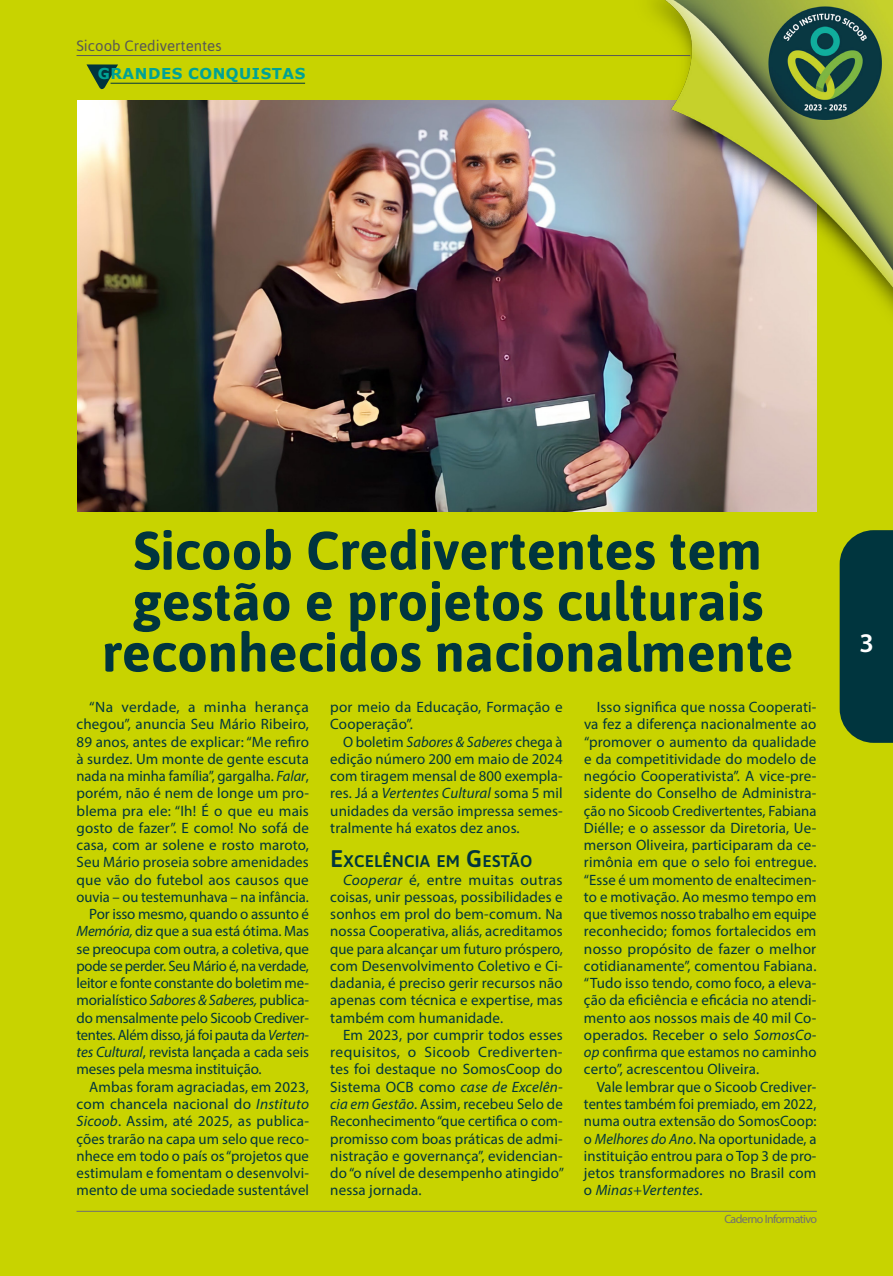
<style>
.page{position:relative;width:893px;height:1276px;background:#fff}
.page>*{position:absolute;margin:0;border:0;box-sizing:border-box;transform-origin:0 0}
.t1{font:700 54px/51px "Asap";color:#00353e;text-align:center}
.t2{font:600 27px "Myriad Pro";color:#fff}
.t3{font:600 16.8px "Asap";letter-spacing:.015em;color:#00353e}
.t4{font:15px/17.2px "Myriad Pro";letter-spacing:.005em;color:#00353e;text-align:justify}
.t5{font:15px "Myriad Pro";letter-spacing:-.02em;color:#00353e}
.t6{font:15px "Myriad Pro";letter-spacing:-.015em;color:#00353e}
.t7{font:15px "Myriad Pro";letter-spacing:.025em;color:#00353e}
.t8{font:15px "Asap";color:#575756}
.t9{font:700 15px "Verdana";letter-spacing:.035em;color:#00a295}
.t10{font:12px "Myriad Pro";letter-spacing:-.05em;color:#706f6f}
.s1{font-style:italic}
.s2{font-size:24px}
</style>
<div class="page">
<div style="left:1px;top:0;width:892px;height:1276px;background:#c8d300"></div>
<div style="left:840px;top:530px;width:53px;height:213px;background:#00353e"></div>
<img style="left:78px;top:100px;width:738px;height:411px">
<img style="left:584px;top:0;width:309px;height:349px">
<svg style="left:86px;top:64px;width:32px;height:26px"></svg>
<hr style="left:111px;top:83px;width:194px;height:1px;background:#00353e">
<hr style="left:77px;top:1211px;width:740px;height:1px;background:#706f6f">
<hr style="left:77px;top:55px;width:613px;height:1px;background:#575756">
<p class="t8" style="left:76px;top:37px;width:147px">Sicoob Credivertentes</p>
<p class="t9" style="left:98px;top:63px;width:209px">GRANDES CONQUISTAS</p>
<h1 class="t1" style="left:102px;top:522px;width:693px">Sicoob Credivertentes tem gestão e projetos culturais reconhecidos nacionalmente</h1>
<p class="t7" style="left:89px;top:698px;width:221px">“Na verdade, a minha herança</p>
<p class="t4" style="left:77px;top:715px;width:234px">chegou”, anuncia Seu Mário Ribeiro,</p>
<p class="t4" style="left:77px;top:733px;width:234px">89 anos, antes de explicar: “Me refiro</p>
<p class="t4" style="left:77px;top:750px;width:234px">à surdez. Um monte de gente escuta</p>
<p class="t4" style="left:77px;top:767px;width:234px">nada na minha família”, gargalha. <span class="s1">Falar</span>,</p>
<p class="t4" style="left:77px;top:784px;width:234px">porém, não é nem de longe um pro-</p>
<p class="t4" style="left:77px;top:802px;width:234px">blema pra ele: “Ih! É o que eu mais</p>
<p class="t4" style="left:77px;top:819px;width:234px">gosto de fazer”. E como! No sofá de</p>
<p class="t4" style="left:77px;top:836px;width:234px">casa, com ar solene e rosto maroto,</p>
<p class="t4" style="left:77px;top:853px;width:234px">Seu Mário proseia sobre amenidades</p>
<p class="t4" style="left:77px;top:871px;width:234px">que vão do futebol aos causos que</p>
<p class="t4" style="left:77px;top:888px;width:234px">ouvia – ou testemunhava – na infância.</p>
<p class="t4" style="left:89px;top:905px;width:221px">Por isso mesmo, quando o assunto é</p>
<p class="t4" style="left:77px;top:922px;width:234px"><span class="s1">Memória,</span> diz que a sua está ótima. Mas</p>
<p class="t4" style="left:77px;top:940px;width:234px">se preocupa com outra, a coletiva, que</p>
<p class="t5" style="left:77px;top:956px;width:234px">pode se perder. Seu Mário é, na verdade,</p>
<p class="t6" style="left:77px;top:974px;width:234px">leitor e fonte constante do boletim me-</p>
<p class="t4" style="left:77px;top:991px;width:234px">morialístico <span class="s1">Sabores &amp; Saberes,</span> publica-</p>
<p class="t6" style="left:77px;top:1008px;width:234px">do mensalmente pelo Sicoob Crediver-</p>
<p class="t5" style="left:77px;top:1025px;width:234px">tentes. Além disso, já foi pauta da <span class="s1">Verten-</span></p>
<p class="t4" style="left:77px;top:1043px;width:234px"><span class="s1">tes Cultural</span>, revista lançada a cada seis</p>
<p class="t4" style="left:77px;top:1060px;width:187px">meses pela mesma instituição.</p>
<p class="t4" style="left:89px;top:1078px;width:221px">Ambas foram agraciadas, em 2023,</p>
<p class="t4" style="left:77px;top:1095px;width:234px">com chancela nacional do <span class="s1">Instituto</span></p>
<p class="t4" style="left:77px;top:1112px;width:234px"><span class="s1">Sicoob</span>. Assim, até 2025, as publica-</p>
<p class="t4" style="left:77px;top:1129px;width:234px">ções trarão na capa um selo que reco-</p>
<p class="t4" style="left:77px;top:1147px;width:234px">nhece em todo o país os “projetos que</p>
<p class="t4" style="left:77px;top:1164px;width:234px">estimulam e fomentam o desenvolvi-</p>
<p class="t4" style="left:77px;top:1181px;width:234px">mento de uma sociedade sustentável</p>
<p class="t4" style="left:584px;top:698px;width:234px;text-indent:13px">Isso significa que nossa Cooperati&shy;va fez a diferença nacionalmente ao “promover o aumento da qualidade e da competitividade do modelo de negócio Cooperativista”. A vice-pre&shy;sidente do Conselho de Administra&shy;ção no Sicoob Credivertentes, Fabiana Diélle; e o assessor da Diretoria, Ue&shy;merson Oliveira, participaram da ce&shy;rimônia em que o selo foi entregue. “Esse é um momento de enaltecimen&shy;to e motivação. Ao mesmo tempo em que tivemos nosso trabalho em equipe reconhecido; fomos fortalecidos em nosso propósito de fazer o melhor cotidianamente”, comentou Fabiana. “Tudo isso tendo, como foco, a eleva&shy;ção da eficiência e eficácia no atendi&shy;mento aos nossos mais de 40 mil Co&shy;operados. Receber o selo <span class="s1">SomosCo&shy;op</span> confirma que estamos no caminho certo”, acrescentou Oliveira.</p>
<p class="t4" style="left:584px;top:1078px;width:234px;text-indent:13px">Vale lembrar que o Sicoob Crediver&shy;tentes também foi premiado, em 2022, numa outra extensão do SomosCoop: o <span class="s1">Melhores do Ano</span>. Na oportunidade, a instituição entrou para o Top 3 de pro&shy;jetos transformadores no Brasil com o <span class="s1">Minas+Vertentes</span>.</p>
<p class="t4" style="left:330px;top:698px;width:234px">por meio da Educação, Formação e<br>Cooperação”.</p>
<p class="t4" style="left:330px;top:733px;width:234px;text-indent:13px">O boletim <span class="s1">Sabores &amp; Saberes</span> chega à edição número 200 em maio de 2024 com tiragem mensal de 800 exempla&shy;res. Já a <span class="s1">Vertentes Cultural</span> soma 5 mil unidades da versão impressa semes&shy;tralmente há exatos dez anos.</p>
<p class="t3" style="left:330px;top:849px;width:204px"><span class="s2">E</span>XCELÊNCIA EM <span class="s2">G</span>ESTÃO</p>
<p class="t4" style="left:330px;top:871px;width:234px;text-indent:13px"><span class="s1">Cooperar</span> é, entre muitas outras coisas, unir pessoas, possibilidades e sonhos em prol do bem-comum. Na nossa Cooperativa, aliás, acreditamos que para alcançar um futuro próspero, com Desenvolvimento Coletivo e Ci&shy;dadania, é preciso gerir recursos não apenas com técnica e expertise, mas também com humanidade.</p>
<p class="t4" style="left:330px;top:1026px;width:235px;text-indent:13px">Em 2023, por cumprir todos esses requisitos, o Sicoob Crediverten&shy;tes foi destaque no SomosCoop do Sistema OCB como <span class="s1">case de Excelên&shy;cia em Gestão</span>. Assim, recebeu Selo de Reconhecimento “que certifica o com&shy;promisso com boas práticas de admi&shy;nistração e governança”, evidencian&shy;do “o nível de desempenho atingido” nessa jornada.</p>
<p class="t10" style="left:724px;top:1211px;width:94px">Caderno Informativo</p>
<h2 class="t2" style="left:859px;top:625px;width:16px">3</h2>
</div>
